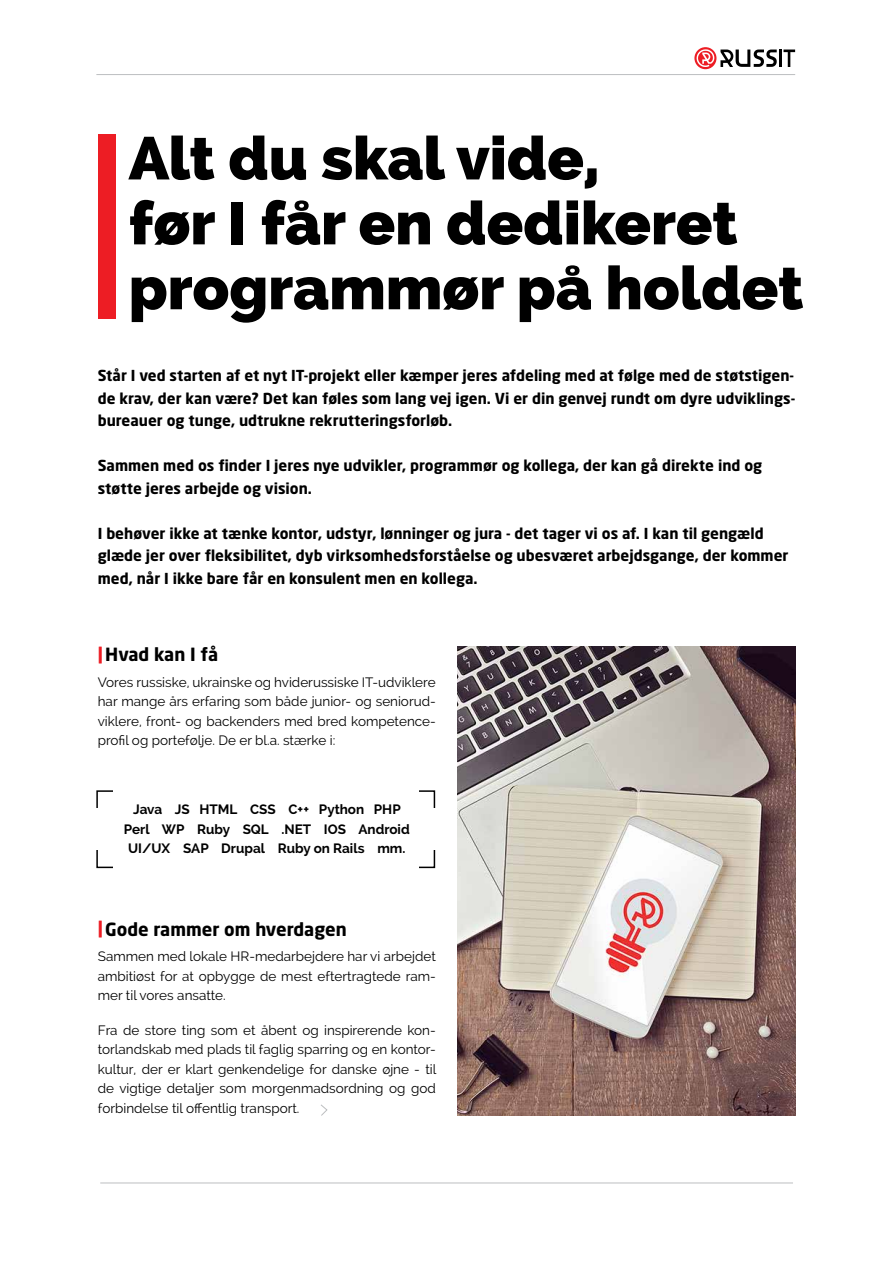
<style>
.page{position:relative;width:893px;height:1263px;background:#fff}
.page>*{position:absolute;margin:0;border:0;box-sizing:border-box;transform-origin:0 0}
.t1{font:800 60.15px/64.9px "Raleway";color:#000}
.t2{font:700 18px "Neo Sans";color:#000}
.t3{font:700 15px/22.5px "Neo Sans";color:#000}
.t4{font:13.5px/19.5px "Raleway";color:#000;text-align:justify}
.t5{font:700 13.5px/19.5px "Raleway";color:#000;text-align:center}
.s1{color:#ed1d24}
</style>
<div class="page">
<div style="left:98px;top:134px;width:17px;height:184px;background:#ed1d24"></div>
<svg style="left:321px;top:1104px;width:7px;height:12px"></svg>
<img style="left:457px;top:646px;width:338px;height:470px">
<hr style="left:100px;top:1182px;width:693px;height:1px;background:#bcbec0">
<hr style="left:779px;top:50px;width:3px;height:17px;background:#000">
<svg style="left:720px;top:50px;width:57px;height:17px"></svg>
<svg style="left:783px;top:50px;width:12px;height:17px"></svg>
<hr style="left:96px;top:74px;width:699px;height:1px;background:#bcbec0">
<svg style="left:694px;top:47px;width:22px;height:22px"></svg>
<svg style="left:697px;top:49px;width:17px;height:18px"></svg>
<h1 class="t1" style="left:129px;top:126px;width:676px">Alt du skal vide,<br>før I får en dedikeret programmør på holdet</h1>
<p class="t3" style="left:98px;top:364px;width:699px;text-align:justify">Står I ved starten af et nyt IT-projekt eller kæmper jeres afdeling med at følge med de støtstigen&shy;de krav, der kan være? Det kan føles som lang vej igen. Vi er din genvej rundt om dyre udviklings&shy;bureauer og tunge, udtrukne rekrutteringsforløb.</p>
<p class="t3" style="left:98px;top:454px;width:666px">Sammen med os finder I jeres nye udvikler, programmør og kollega, der kan gå direkte ind og støtte jeres arbejde og vision.</p>
<p class="t3" style="left:98px;top:522px;width:692px">I behøver ikke at tænke kontor, udstyr, lønninger og jura - det tager vi os af. I kan til gengæld glæde jer over fleksibilitet, dyb virksomhedsforståelse og ubesværet arbejdsgange, der kommer med, når I ikke bare får en konsulent men en kollega.</p>
<p class="t2" style="left:98px;top:643px;width:122px"><span class="s1">|</span>Hvad kan I få</p>
<p class="t4" style="left:98px;top:672px;width:340px">Vores russiske, ukrainske og hviderussiske IT-udviklere har mange års erfaring som både junior- og seniorud&shy;viklere, front- og backenders med bred kompetence&shy;profil og portefølje. De er bl.a. stærke i:</p>
<p class="t5" style="left:124px;top:800px;width:287px">Java JS HTML CSS C++ Python PHP<br>Perl WP Ruby SQL .NET IOS Android<br>UI/UX SAP Drupal Ruby on Rails mm.</p>
<p class="t2" style="left:98px;top:918px;width:251px"><span class="s1">|</span>Gode rammer om hverdagen</p>
<p class="t4" style="left:98px;top:947px;width:340px">Sammen med lokale HR-medarbejdere har vi arbejdet ambitiøst for at opbygge de mest eftertragtede ram&shy;mer til vores ansatte.</p>
<p class="t4" style="left:98px;top:1020px;width:340px">Fra de store ting som et åbent og inspirerende kon&shy;torlandskab med plads til faglig sparring og en kontor&shy;kultur, der er klart genkendelige for danske øjne - til de vigtige detaljer som morgenmadsordning og god forbindelse til offentlig transport.</p>
</div>
